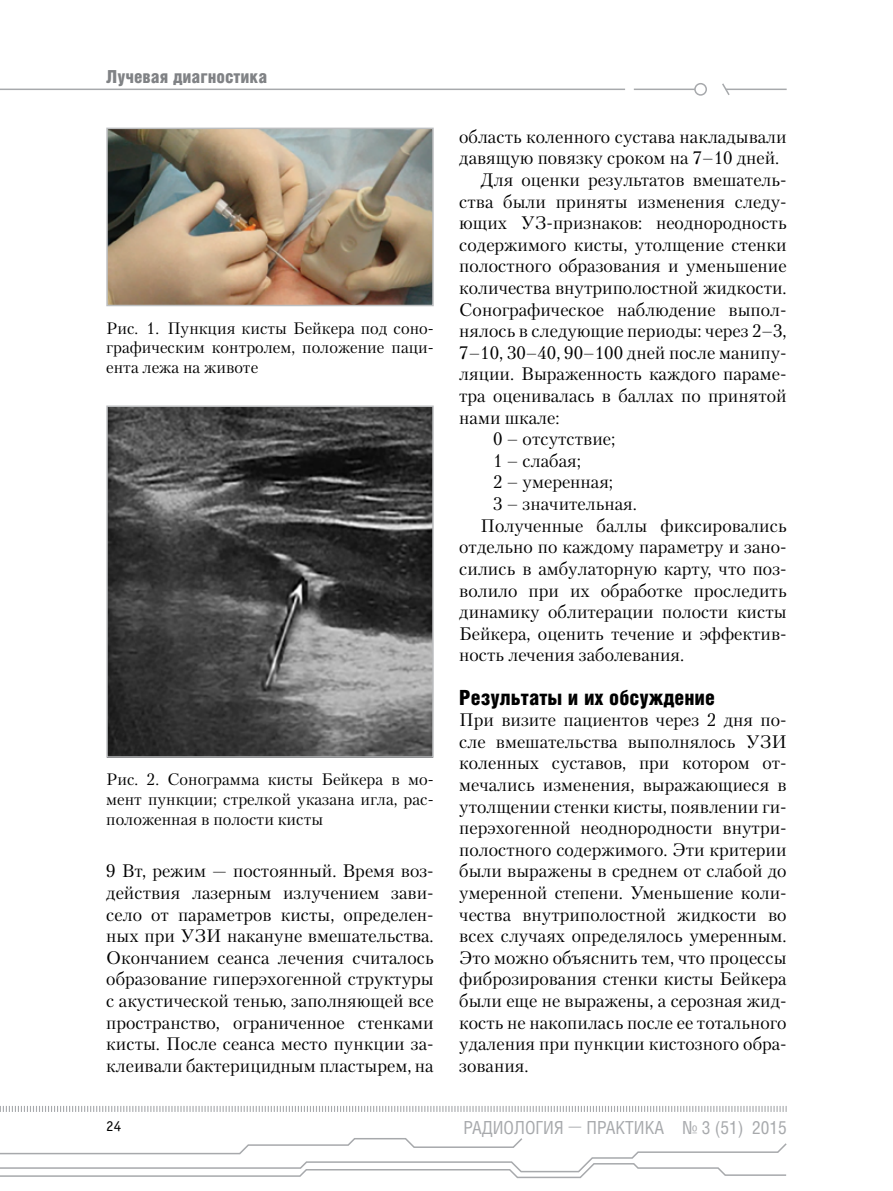
<style>
.page{position:relative;width:893px;height:1191px;background:#fff}
.page>*{position:absolute;margin:0;border:0;box-sizing:border-box;transform-origin:0 0}
.t1{font:900 21px "Helios Cond";color:#000}
.t2{font:18px/21.6px "Petersburg C";color:#000;text-align:justify}
.t3{font:18px "Helios Cond";color:#a7a9ac}
.t4{font:900 18px "Helios Cond";color:#808285}
.t5{font:16.5px/19.8px "Petersburg C";color:#000;text-align:justify}
.t6{font:15px "Officina Sans C";color:#000}
.s1{font-family:"Petersburg C";font-weight:700}
</style>
<div class="page">
<svg style="left:0;top:1106px;width:787px;height:6px"></svg>
<svg style="left:0;top:1138px;width:787px;height:40px"></svg>
<hr style="left:0;top:89px;width:625px;height:1px;background:#a7a9ac">
<hr style="left:634px;top:89px;width:61px;height:1px;background:#a7a9ac">
<div style="left:694px;top:83px;width:13px;height:13px;border:2px solid #a7a9ac;border-radius:50%"></div>
<hr style="left:725px;top:89px;width:62px;height:1px;background:#a7a9ac">
<svg style="left:722px;top:83px;width:9px;height:12px"></svg>
<img style="left:109px;top:131px;width:322px;height:172px">
<div style="left:106px;top:128px;width:328px;height:178px;border:2px solid #bcbec0"></div>
<img style="left:109px;top:408px;width:322px;height:346px">
<div style="left:106px;top:405px;width:328px;height:352px;border:2px solid #bcbec0"></div>
<p class="t4" style="left:106px;top:66px;width:162px">Лучевая диагностика</p>
<p class="t5" style="left:106px;top:318px;width:329px">Рис. 1. Пункция кисты Бейкера под соно&shy;графическим контролем, положение паци&shy;ента лежа на животе</p>
<p class="t5" style="left:106px;top:769px;width:329px">Рис. 2. Сонограмма кисты Бейкера в мо&shy;мент пункции; стрелкой указана игла, рас&shy;положенная в полости кисты</p>
<p class="t2" style="left:106px;top:860px;width:329px">9 Вт, режим — постоянный. Время воз&shy;действия лазерным излучением зави&shy;село от параметров кисты, определен&shy;ных при УЗИ накануне вмешательства.<br>Окончанием сеанса лечения считалось образование гиперэхогенной структуры с акустической тенью, заполняющей все пространство, ограниченное стенками кисты. После сеанса место пункции за&shy;клеивали бактерицидным пластырем, на</p>
<p class="t2" style="left:459px;top:125px;width:329px">область коленного сустава накладывали</p>
<p class="t2" style="left:459px;top:147px;width:322px">давящую повязку сроком на 7–10 дней.</p>
<p class="t2" style="left:480px;top:169px;width:308px">Для оценки результатов вмешатель-</p>
<p class="t2" style="left:459px;top:190px;width:329px">ства были приняты изменения следу-</p>
<p class="t2" style="left:459px;top:212px;width:329px">ющих УЗ-признаков: неоднородность</p>
<p class="t2" style="left:459px;top:233px;width:329px">содержимого кисты, утолщение стенки</p>
<p class="t2" style="left:459px;top:255px;width:329px">полостного образования и уменьшение</p>
<p class="t2" style="left:459px;top:277px;width:329px">количества внутриполостной жидкости.</p>
<p class="t2" style="left:459px;top:298px;width:329px">Сонографическое наблюдение выпол-</p>
<p class="t2" style="left:459px;top:320px;width:329px">нялось в следующие периоды: через 2–3,</p>
<p class="t2" style="left:459px;top:341px;width:329px">7–10, 30–40, 90–100 дней после манипу-</p>
<p class="t2" style="left:459px;top:363px;width:329px">ляции. Выраженность каждого параме-</p>
<p class="t2" style="left:459px;top:385px;width:329px">тра оценивалась в баллах по принятой</p>
<p class="t2" style="left:459px;top:406px;width:102px">нами шкале:</p>
<p class="t2" style="left:493px;top:428px;width:124px">0 – отсутствие;</p>
<p class="t2" style="left:493px;top:449px;width:89px">1 – слабая;</p>
<p class="t2" style="left:493px;top:471px;width:121px">2 – умеренная;</p>
<p class="t2" style="left:493px;top:493px;width:145px">3 – значительная.</p>
<p class="t2" style="left:480px;top:514px;width:308px">Полученные баллы фиксировались</p>
<p class="t2" style="left:459px;top:536px;width:329px">отдельно по каждому параметру и зано-</p>
<p class="t2" style="left:459px;top:557px;width:327px">сились в амбулаторную карту, что поз-</p>
<p class="t2" style="left:459px;top:579px;width:329px">волило при их обработке проследить</p>
<p class="t2" style="left:459px;top:601px;width:329px">динамику облитерации полости кисты</p>
<p class="t2" style="left:459px;top:622px;width:329px">Бейкера, оценить течение и эффектив-</p>
<p class="t2" style="left:459px;top:644px;width:227px">ность лечения заболевания.</p>
<p class="t1" style="left:459px;top:685px;width:257px">Результаты и их обсуждение</p>
<p class="t2" style="left:459px;top:709px;width:329px">При визите пациентов через 2 дня по&shy;сле вмешательства выполнялось УЗИ коленных суставов, при котором от&shy;мечались изменения, выражающиеся в утолщении стенки кисты, появлении ги&shy;перэхогенной неоднородности внутри&shy;полостного содержимого. Эти критерии были выражены в среднем от слабой до умеренной степени. Уменьшение коли&shy;чества внутриполостной жидкости во всех случаях определялось умеренным.<br>Это можно объяснить тем, что процессы фиброзирования стенки кисты Бейкера были еще не выражены, а серозная жид&shy;кость не накопилась после ее тотального удаления при пункции кистозного обра&shy;зования.</p>
<p class="t6" style="left:106px;top:1117px;width:16px">24</p>
<p class="t3" style="left:463px;top:1116px;width:325px">РАДИОЛОГИЯ <span class="s1">—</span> ПРАКТИКА № 3 (51) 2015</p>
</div>
